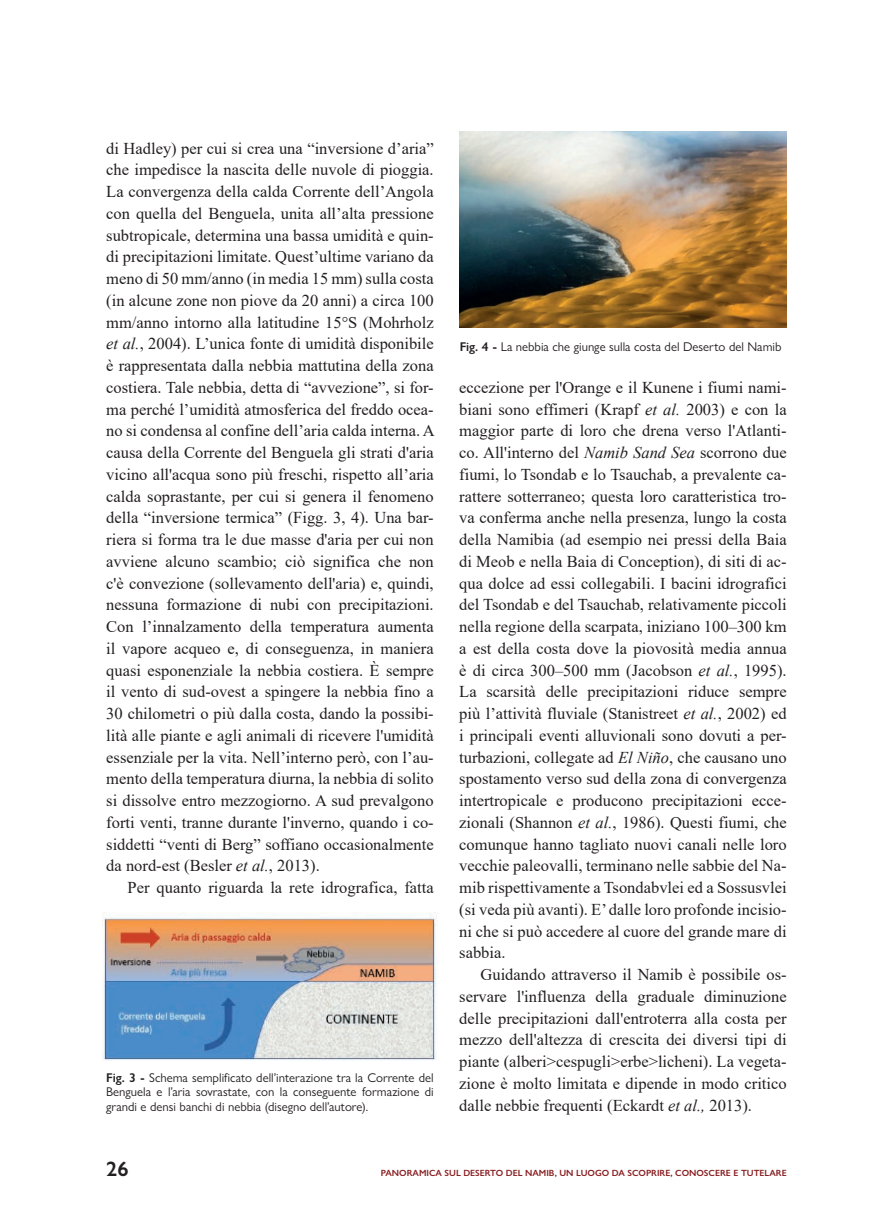
<style>
.page{position:relative;width:893px;height:1229px;background:#fff}
.page>*{position:absolute;margin:0;border:0;box-sizing:border-box;transform-origin:0 0}
.t1{font:600 21px "Gill Sans Nova";color:#231f20}
.t2{font:16.5px/21.8px "Times New Roman";color:#231f20;text-align:justify}
.t3{font:12.75px/14.4px "Gill Sans Nova";color:#231f20;text-align:justify}
.t4{font:600 9px "Gill Sans Nova";color:#891f22}
.s1{font-style:italic}
.s2{font-weight:600}
</style>
<div class="page">
<img style="left:102px;top:913px;width:335px;height:147px">
<img style="left:459px;top:132px;width:328px;height:196px">
<p class="t2" style="left:106px;top:137px;width:330px">di Hadley) per cui si crea una “inversione d’aria” che impedisce la nascita delle nuvole di pioggia.<br>La convergenza della calda Corrente dell’Angola con quella del Benguela, unita all’alta pressione subtropicale, determina una bassa umidità e quin&shy;di precipitazioni limitate. Quest’ultime variano da meno di 50 mm/anno (in media 15 mm) sulla costa (in alcune zone non piove da 20 anni) a circa 100 mm/anno intorno alla latitudine 15°S (Mohrholz <span class="s1">et al.</span>, 2004). L’unica fonte di umidità disponibile è rappresentata dalla nebbia mattutina della zona costiera. Tale nebbia, detta di “avvezione”, si for&shy;ma perché l’umidità atmosferica del freddo ocea&shy;no si condensa al confine dell’aria calda interna. A causa della Corrente del Benguela gli strati d'aria vicino all'acqua sono più freschi, rispetto all’aria calda soprastante, per cui si genera il fenomeno della “inversione termica” (Figg. 3, 4). Una bar&shy;riera si forma tra le due masse d'aria per cui non avviene alcuno scambio; ciò significa che non c'è convezione (sollevamento dell'aria) e, quindi, nessuna formazione di nubi con precipitazioni.<br>Con l’innalzamento della temperatura aumenta il vapore acqueo e, di conseguenza, in maniera quasi esponenziale la nebbia costiera. È sempre il vento di sud-ovest a spingere la nebbia fino a 30 chilometri o più dalla costa, dando la possibi&shy;lità alle piante e agli animali di ricevere l'umidità essenziale per la vita. Nell’interno però, con l’au&shy;mento della temperatura diurna, la nebbia di solito si dissolve entro mezzogiorno. A sud prevalgono forti venti, tranne durante l'inverno, quando i co&shy;siddetti “venti di Berg” soffiano occasionalmente da nord-est (Besler <span class="s1">et al.</span>, 2013).</p>
<p class="t2" style="left:128px;top:876px;width:308px">Per quanto riguarda la rete idrografica, fatta</p>
<p class="t3" style="left:106px;top:1070px;width:329px"><span class="s2">Fig. 3 -</span> Schema semplificato dell’interazione tra la Corrente del Benguela e l’aria sovrastate, con la conseguente formazione di grandi e densi banchi di nebbia (disegno dell’autore).</p>
<p class="t3" style="left:460px;top:339px;width:323px"><span class="s2">Fig. 4 -</span> La nebbia che giunge sulla costa del Deserto del Namib</p>
<p class="t2" style="left:459px;top:376px;width:329px">eccezione per l'Orange e il Kunene i fiumi nami&shy;biani sono effimeri (Krapf <span class="s1">et al.</span> 2003) e con la maggior parte di loro che drena verso l'Atlanti&shy;co. All'interno del <span class="s1">Namib Sand Sea</span> scorrono due fiumi, lo Tsondab e lo Tsauchab, a prevalente ca&shy;rattere sotterraneo; questa loro caratteristica tro&shy;va conferma anche nella presenza, lungo la costa della Namibia (ad esempio nei pressi della Baia di Meob e nella Baia di Conception), di siti di ac&shy;qua dolce ad essi collegabili. I bacini idrografici del Tsondab e del Tsauchab, relativamente piccoli nella regione della scarpata, iniziano 100–300 km a est della costa dove la piovosità media annua è di circa 300–500 mm (Jacobson <span class="s1">et al.</span>, 1995).<br>La scarsità delle precipitazioni riduce sempre più l’attività fluviale (Stanistreet <span class="s1">et al.</span>, 2002) ed i principali eventi alluvionali sono dovuti a per&shy;turbazioni, collegate ad <span class="s1">El Niño</span>, che causano uno spostamento verso sud della zona di convergenza intertropicale e producono precipitazioni ecce&shy;zionali (Shannon <span class="s1">et al.</span>, 1986). Questi fiumi, che comunque hanno tagliato nuovi canali nelle loro vecchie paleovalli, terminano nelle sabbie del Na&shy;mib rispettivamente a Tsondabvlei ed a Sossusvlei (si veda più avanti). E’ dalle loro profonde incisio&shy;ni che si può accedere al cuore del grande mare di sabbia.</p>
<p class="t2" style="left:459px;top:963px;width:329px;text-indent:21px">Guidando attraverso il Namib è possibile os&shy;servare l'influenza della graduale diminuzione delle precipitazioni dall'entroterra alla costa per mezzo dell'altezza di crescita dei diversi tipi di piante (alberi&gt;cespugli&gt;erbe&gt;licheni). La vegeta&shy;zione è molto limitata e dipende in modo critico dalle nebbie frequenti (Eckardt <span class="s1">et al.,</span> 2013).</p>
<p class="t1" style="left:106px;top:1156px;width:24px">26</p>
<p class="t4" style="left:381px;top:1167px;width:407px">PANORAMICA SUL DESERTO DEL NAMIB, UN LUOGO DA SCOPRIRE, CONOSCERE E TUTELARE</p>
</div>
